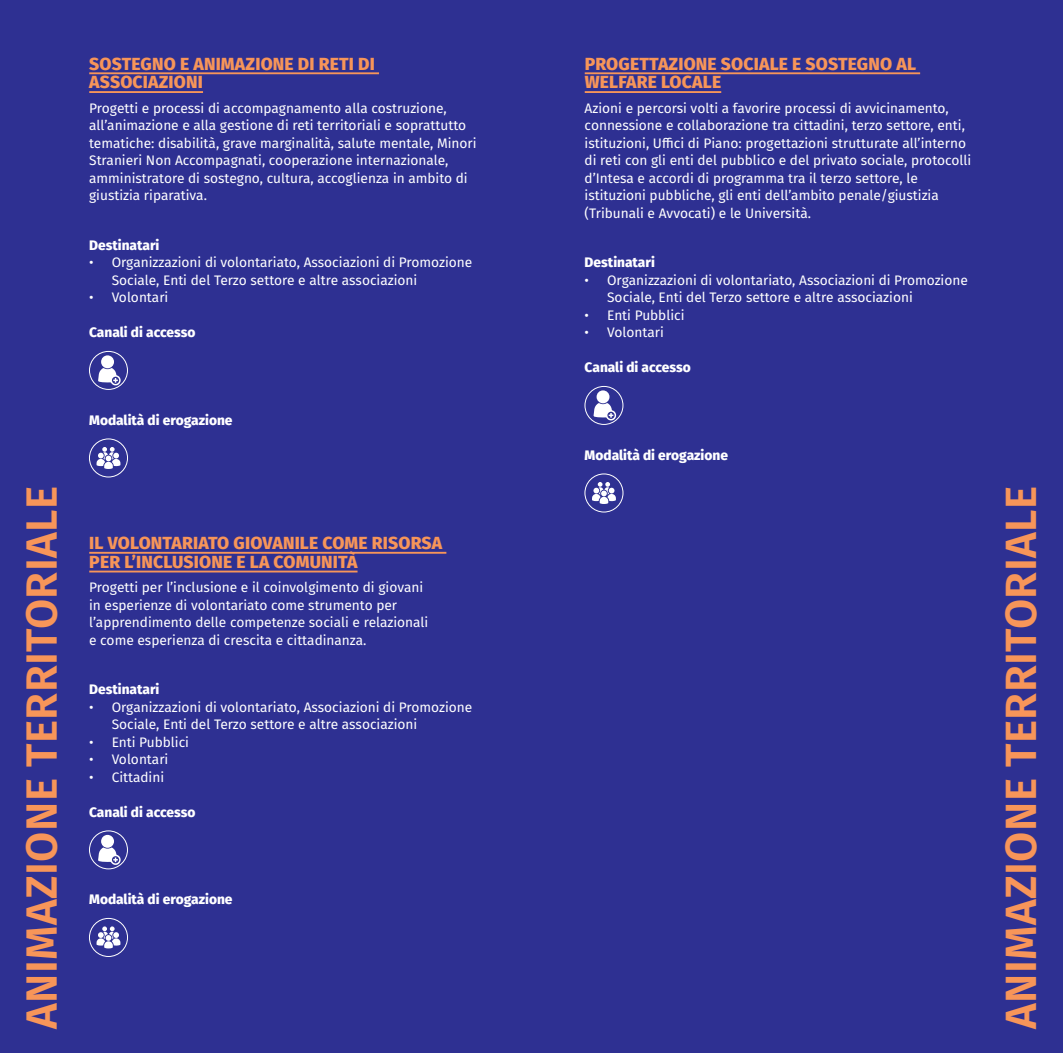
<style>
.page{position:relative;width:1063px;height:1053px;background:#fff}
.page>*{position:absolute;margin:0;border:0;box-sizing:border-box;transform-origin:0 0}
.t1{font:600 43.75px "Fira Sans";letter-spacing:.01em;color:#f79559}
.t2{font:800 17.5px/18.8px "Fira Sans";letter-spacing:.01em;color:#f79559}
.t3{font:13.75px/17.5px "Fira Sans";color:#fff}
.t4{font:800 13.75px "Fira Sans";color:#fff}
</style>
<div class="page">
<div style="left:531px;top:0;width:532px;height:1052px;background:#2e3092"></div>
<div style="left:0;top:0;width:531px;height:1052px;background:#2e3092"></div>
<hr style="left:585px;top:72px;width:335px;height:2px;background:#f79559">
<hr style="left:585px;top:91px;width:136px;height:2px;background:#f79559">
<div style="left:597px;top:390px;width:13px;height:13px;background:#fff;border-radius:50%"></div>
<svg style="left:593px;top:403px;width:23px;height:18px"></svg>
<div style="left:585px;top:386px;width:38px;height:39px;border:1px solid #fff;border-radius:50%"></div>
<svg style="left:592px;top:482px;width:24px;height:22px"></svg>
<div style="left:585px;top:473px;width:38px;height:39px;border:1px solid #fff;border-radius:50%"></div>
<hr style="left:89px;top:72px;width:290px;height:2px;background:#f79559">
<hr style="left:89px;top:91px;width:114px;height:2px;background:#f79559">
<hr style="left:89px;top:552px;width:357px;height:1px;background:#f79559">
<hr style="left:89px;top:570px;width:269px;height:2px;background:#f79559">
<div style="left:101px;top:355px;width:13px;height:13px;background:#fff;border-radius:50%"></div>
<svg style="left:98px;top:368px;width:23px;height:18px"></svg>
<div style="left:89px;top:351px;width:39px;height:39px;border:1px solid #fff;border-radius:50%"></div>
<svg style="left:97px;top:447px;width:23px;height:22px"></svg>
<div style="left:89px;top:438px;width:39px;height:39px;border:1px solid #fff;border-radius:50%"></div>
<div style="left:101px;top:834px;width:13px;height:13px;background:#fff;border-radius:50%"></div>
<svg style="left:98px;top:847px;width:23px;height:18px"></svg>
<div style="left:89px;top:830px;width:39px;height:39px;border:1px solid #fff;border-radius:50%"></div>
<svg style="left:97px;top:926px;width:23px;height:22px"></svg>
<div style="left:89px;top:918px;width:39px;height:38px;border:1px solid #fff;border-radius:50%"></div>
<p class="t2" style="left:89px;top:53px;width:287px">SOSTEGNO E ANIMAZIONE DI RETI DI<br>ASSOCIAZIONI</p>
<p class="t3" style="left:89px;top:99px;width:389px">Progetti e processi di accompagnamento alla costruzione, all’animazione e alla gestione di reti territoriali e soprattutto tematiche: disabilità, grave marginalità, salute mentale, Minori Stranieri Non Accompagnati, cooperazione internazionale, amministratore di sostegno, cultura, accoglienza in ambito di giustizia riparativa.</p>
<p class="t4" style="left:89px;top:233px;width:72px">Destinatari</p>
<p class="t3" style="left:112px;top:253px;width:362px;text-indent:-22px">• Organizzazioni di volontariato, Associazioni di Promozione<br>Sociale, Enti del Terzo settore e altre associazioni</p>
<p class="t3" style="left:89px;top:288px;width:81px">• Volontari</p>
<p class="t4" style="left:89px;top:320px;width:108px">Canali di accesso</p>
<p class="t4" style="left:89px;top:408px;width:145px">Modalità di erogazione</p>
<p class="t2" style="left:585px;top:53px;width:333px">PROGETTAZIONE SOCIALE E SOSTEGNO AL<br>WELFARE LOCALE</p>
<p class="t3" style="left:585px;top:99px;width:388px">Azioni e percorsi volti a favorire processi di avvicinamento, connessione e collaborazione tra cittadini, terzo settore, enti, istituzioni, Uffici di Piano: progettazioni strutturate all’interno di reti con gli enti del pubblico e del privato sociale, protocolli d’Intesa e accordi di programma tra il terzo settore, le istituzioni pubbliche, gli enti dell’ambito penale/giustizia (Tribunali e Avvocati) e le Università.</p>
<p class="t4" style="left:585px;top:250px;width:72px">Destinatari</p>
<p class="t3" style="left:607px;top:271px;width:362px;text-indent:-22px">• Organizzazioni di volontariato, Associazioni di Promozione<br>Sociale, Enti del Terzo settore e altre associazioni</p>
<p class="t3" style="left:585px;top:306px;width:101px">• Enti Pubblici</p>
<p class="t3" style="left:585px;top:323px;width:81px">• Volontari</p>
<p class="t4" style="left:585px;top:355px;width:108px">Canali di accesso</p>
<p class="t4" style="left:585px;top:443px;width:145px">Modalità di erogazione</p>
<h1 class="t1" style="left:6px;top:1028px;width:544px;rotate:-90deg">ANIMAZIONE TERRITORIALE</h1>
<h1 class="t1" style="left:985px;top:1028px;width:544px;rotate:-90deg">ANIMAZIONE TERRITORIALE</h1>
<p class="t2" style="left:89px;top:532px;width:355px">IL VOLONTARIATO GIOVANILE COME RISORSA<br>PER L’INCLUSIONE E LA COMUNITÀ</p>
<p class="t3" style="left:89px;top:578px;width:341px">Progetti per l’inclusione e il coinvolgimento di giovani in esperienze di volontariato come strumento per l’apprendimento delle competenze sociali e relazionali e come esperienza di crescita e cittadinanza.</p>
<p class="t4" style="left:89px;top:677px;width:72px">Destinatari</p>
<p class="t3" style="left:112px;top:697px;width:362px;text-indent:-22px">• Organizzazioni di volontariato, Associazioni di Promozione<br>Sociale, Enti del Terzo settore e altre associazioni</p>
<p class="t3" style="left:89px;top:732px;width:101px">• Enti Pubblici</p>
<p class="t3" style="left:89px;top:750px;width:81px">• Volontari</p>
<p class="t3" style="left:89px;top:767px;width:76px">• Cittadini</p>
<p class="t4" style="left:89px;top:800px;width:108px">Canali di accesso</p>
<p class="t4" style="left:89px;top:887px;width:145px">Modalità di erogazione</p>
</div>
